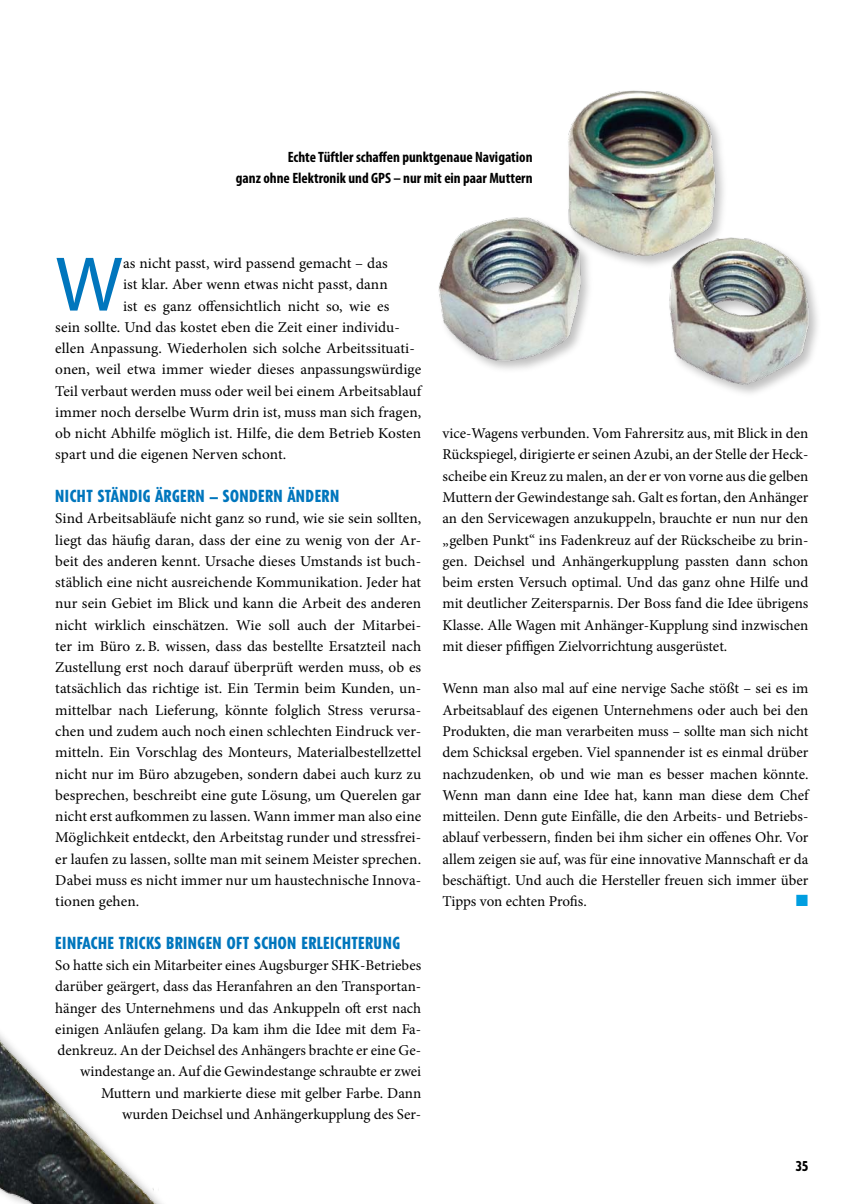
<style>
.page{position:relative;width:851px;height:1204px;background:#fff}
.page>*{position:absolute;margin:0;border:0;box-sizing:border-box;transform-origin:0 0}
.t1{font:78.15px "Myriad Pro";color:#0076bd}
.t2{font:800 condensed 16.5px "Tempo Std";letter-spacing:.03em;color:#0076bd}
.t3{font:15px/21.3px "Minion Pro";color:#000;text-align:justify}
.t4{font:700 condensed 15px/21.3px "Myriad Pro";color:#000;text-align:right}
.t5{font:15px "European Pi Std 3";color:#009ee0}
.t6{font:800 condensed 13.5px "Tempo Std";color:#000}
</style>
<div class="page">
<img style="left:438px;top:90px;width:380px;height:304px">
<img style="left:0;top:1034px;width:161px;height:169px">
<p class="t4" style="left:236px;top:146px;width:298px">Echte Tüftler schaffen punktgenaue Navigation<br>ganz ohne Elektronik und GPS – nur mit ein paar Muttern</p>
<h1 class="t1" style="left:55px;top:236px;width:69px">W</h1>
<p class="t3" style="left:123px;top:253px;width:266px">as nicht passt, wird passend gemacht – das</p>
<p class="t3" style="left:123px;top:274px;width:266px">ist klar. Aber wenn etwas nicht passt, dann</p>
<p class="t3" style="left:123px;top:295px;width:268px">ist es ganz offensichtlich nicht so, wie es</p>
<p class="t3" style="left:55px;top:316px;width:346px">sein sollte. Und das kostet eben die Zeit einer individu-</p>
<p class="t3" style="left:55px;top:338px;width:361px">ellen Anpassung. Wiederholen sich solche Arbeitssituati-</p>
<p class="t3" style="left:55px;top:359px;width:367px">onen, weil etwa immer wieder dieses anpassungswürdige</p>
<p class="t3" style="left:55px;top:380px;width:367px">Teil verbaut werden muss oder weil bei einem Arbeitsablauf</p>
<p class="t3" style="left:55px;top:401px;width:367px">immer noch derselbe Wurm drin ist, muss man sich fragen,</p>
<p class="t3" style="left:55px;top:423px;width:367px">ob nicht Abhilfe möglich ist. Hilfe, die dem Betrieb Kosten</p>
<p class="t3" style="left:55px;top:444px;width:232px">spart und die eigenen Nerven schont.</p>
<p class="t2" style="left:55px;top:485px;width:283px">NICHT STÄNDIG ÄRGERN – SONDERN ÄNDERN</p>
<p class="t3" style="left:55px;top:508px;width:367px">Sind Arbeitsabläufe nicht ganz so rund, wie sie sein sollten, liegt das häufig daran, dass der eine zu wenig von der Ar&shy;beit des anderen kennt. Ursache dieses Umstands ist buch&shy;stäblich eine nicht ausreichende Kommunikation. Jeder hat nur sein Gebiet im Blick und kann die Arbeit des anderen nicht wirklich einschätzen. Wie soll auch der Mitarbei&shy;ter im Büro z.B. wissen, dass das bestellte Ersatzteil nach Zustellung erst noch darauf überprüft werden muss, ob es tatsächlich das richtige ist. Ein Termin beim Kunden, un&shy;mittelbar nach Lieferung, könnte folglich Stress verursa&shy;chen und zudem auch noch einen schlechten Eindruck ver&shy;mitteln. Ein Vorschlag des Monteurs, Materialbestellzettel nicht nur im Büro abzugeben, sondern dabei auch kurz zu besprechen, beschreibt eine gute Lösung, um Querelen gar nicht erst aufkommen zu lassen. Wann immer man also eine Möglichkeit entdeckt, den Arbeitstag runder und stressfrei&shy;er laufen zu lassen, sollte man mit seinem Meister sprechen.<br>Dabei muss es nicht immer nur um haustechnische Innova&shy;tionen gehen.</p>
<p class="t2" style="left:55px;top:932px;width:346px">EINFACHE TRICKS BRINGEN OFT SCHON ERLEICHTERUNG</p>
<p class="t3" style="left:55px;top:954px;width:367px;text-align:right">So hatte sich ein Mitarbeiter eines Augsburger SHK-Betriebes darüber geärgert, dass das Heranfahren an den Transportan&shy;hänger des Unternehmens und das Ankuppeln oft erst nach einigen Anläufen gelang. Da kam ihm die Idee mit dem Fa&shy;denkreuz. An der Deichsel des Anhängers brachte er eine Ge&shy;windestange an. Auf die Gewindestange schraubte er zwei Muttern und markierte diese mit gelber Farbe. Dann wurden Deichsel und Anhängerkupplung des Ser-</p>
<p class="t3" style="left:442px;top:423px;width:367px">vice-Wagens verbunden. Vom Fahrersitz aus, mit Blick in den Rückspiegel, dirigierte er seinen Azubi, an der Stelle der Heck&shy;scheibe ein Kreuz zu malen, an der er von vorne aus die gelben Muttern der Gewindestange sah. Galt es fortan, den Anhänger an den Servicewagen anzukuppeln, brauchte er nun nur den „gelben Punkt“ ins Fadenkreuz auf der Rückscheibe zu brin&shy;gen. Deichsel und Anhängerkupplung passten dann schon beim ersten Versuch optimal. Und das ganz ohne Hilfe und mit deutlicher Zeitersparnis. Der Boss fand die Idee übrigens Klasse. Alle Wagen mit Anhänger-Kupplung sind inzwischen mit dieser pfiffigen Zielvorrichtung ausgerüstet.</p>
<p class="t3" style="left:442px;top:678px;width:367px">Wenn man also mal auf eine nervige Sache stößt – sei es im Arbeitsablauf des eigenen Unternehmens oder auch bei den Produkten, die man verarbeiten muss – sollte man sich nicht dem Schicksal ergeben. Viel spannender ist es einmal drüber nachzudenken, ob und wie man es besser machen könnte.<br>Wenn man dann eine Idee hat, kann man diese dem Chef mitteilen. Denn gute Einfälle, die den Arbeits- und Betriebs&shy;ablauf verbessern, finden bei ihm sicher ein offenes Ohr. Vor allem zeigen sie auf, was für eine innovative Mannschaft er da beschäftigt. Und auch die Hersteller freuen sich immer über Tipps von echten Profis.</p>
<p class="t5" style="left:795px;top:891px;width:14px">■</p>
<p class="t6" style="left:795px;top:1157px;width:14px">35</p>
</div>
